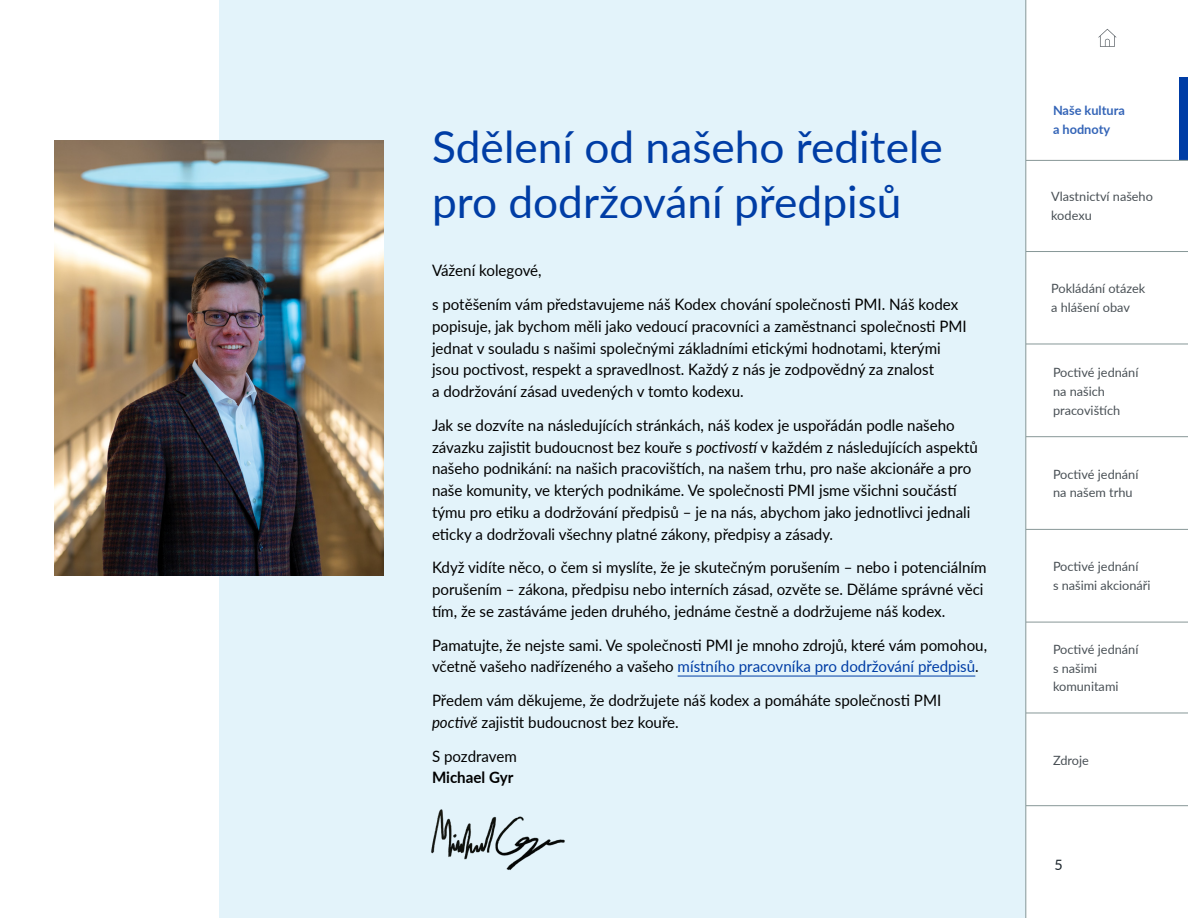
<style>
.page{position:relative;width:1188px;height:918px;background:#fff}
.page>*{position:absolute;margin:0;border:0;box-sizing:border-box;transform-origin:0 0}
.t1{font:44.25px/54.8px "Lato";color:#003da5}
.t2{font:15.75px/21.8px "Lato";color:#000;scale:.96 1}
.t3{font:700 15.75px "Lato";color:#000;scale:.96 1}
.t4{font:14.25px "Lato";color:#1b242b}
.t5{font:12.75px/18.8px "Lato";color:#495055}
.t6{font:700 12.75px/18.8px "Lato";color:#3364b7}
.s1{font-style:italic}
.s2{color:#003da5}
</style>
<div class="page">
<svg style="left:1098px;top:29px;width:18px;height:18px"></svg>
<div style="left:219px;top:0;width:807px;height:918px;background:#e3f3fa"></div>
<img style="left:54px;top:140px;width:330px;height:436px">
<hr style="left:678px;top:676px;width:297px;height:1px;background:#003da5">
<div style="left:1179px;top:77px;width:9px;height:83px;background:#003da5"></div>
<img style="left:431px;top:809px;width:134px;height:61px">
<hr style="left:1026px;top:160px;width:162px;height:1px;background:#879797">
<hr style="left:1026px;top:251px;width:162px;height:1px;background:#879797">
<hr style="left:1026px;top:344px;width:162px;height:1px;background:#879797">
<hr style="left:1026px;top:436px;width:162px;height:1px;background:#879797">
<hr style="left:1026px;top:529px;width:162px;height:1px;background:#879797">
<hr style="left:1026px;top:622px;width:162px;height:1px;background:#879797">
<hr style="left:1026px;top:713px;width:162px;height:1px;background:#879797">
<hr style="left:1026px;top:805px;width:162px;height:1px;background:#879797">
<hr style="left:1026px;top:0;width:1px;height:918px;background:#879797">
<h1 class="t1" style="left:432px;top:118px;width:512px">Sdělení od našeho ředitele pro dodržování předpisů</h1>
<p class="t2" style="left:432px;top:253px;width:550px;line-height:33.8px">Vážení kolegové,<br>s potěšením vám představujeme náš Kodex chování společnosti PMI. Náš kodex</p>
<p class="t2" style="left:432px;top:315px;width:559px">popisuje, jak bychom měli jako vedoucí pracovníci a zaměstnanci společnosti PMI jednat v souladu s našimi společnými základními etickými hodnotami, kterými jsou poctivost, respekt a spravedlnost. Každý z nás je zodpovědný za znalost<br>a dodržování zásad uvedených v tomto kodexu.</p>
<p class="t2" style="left:432px;top:414px;width:570px">Jak se dozvíte na následujících stránkách, náš kodex je uspořádán podle našeho závazku zajistit budoucnost bez kouře s <span class="s1">poctivostí</span> v každém z následujících aspektů našeho podnikání: na našich pracovištích, na našem trhu, pro naše akcionáře a pro naše komunity, ve kterých podnikáme. Ve společnosti PMI jsme všichni součástí týmu pro etiku a dodržování předpisů – je na nás, abychom jako jednotlivci jednali eticky a dodržovali všechny platné zákony, předpisy a zásady.</p>
<p class="t2" style="left:432px;top:556px;width:579px">Když vidíte něco, o čem si myslíte, že je skutečným porušením – nebo i potenciálním porušením – zákona, předpisu nebo interních zásad, ozvěte se. Děláme správné věci tím, že se zastáváme jeden druhého, jednáme čestně a dodržujeme náš kodex.</p>
<p class="t2" style="left:432px;top:633px;width:580px">Pamatujte, že nejste sami. Ve společnosti PMI je mnoho zdrojů, které vám pomohou, včetně vašeho nadřízeného a vašeho <span class="s2">místního pracovníka pro dodržování předpisů</span>.</p>
<p class="t2" style="left:432px;top:689px;width:532px">Předem vám děkujeme, že dodržujete náš kodex a pomáháte společnosti PMI <span class="s1">poctivě</span> zajistit budoucnost bez kouře.</p>
<p class="t2" style="left:432px;top:744px;width:90px">S pozdravem</p>
<p class="t3" style="left:432px;top:766px;width:86px">Michael Gyr</p>
<p class="t6" style="left:1053px;top:101px;width:73px">Naše kultura a hodnoty</p>
<p class="t5" style="left:1051px;top:187px;width:103px">Vlastnictví našeho kodexu</p>
<p class="t5" style="left:1051px;top:279px;width:96px">Pokládání otázek a hlášení obav</p>
<p class="t5" style="left:1053px;top:362px;width:87px">Poctivé jednání na našich pracovištích</p>
<p class="t5" style="left:1053px;top:464px;width:87px">Poctivé jednání na našem trhu</p>
<p class="t5" style="left:1053px;top:557px;width:99px">Poctivé jednání<br>s našimi akcionáři</p>
<p class="t5" style="left:1053px;top:639px;width:87px">Poctivé jednání s našimi komunitami</p>
<p class="t5" style="left:1053px;top:750px;width:37px">Zdroje</p>
<p class="t4" style="left:1054px;top:854px;width:10px">5</p>
</div>
